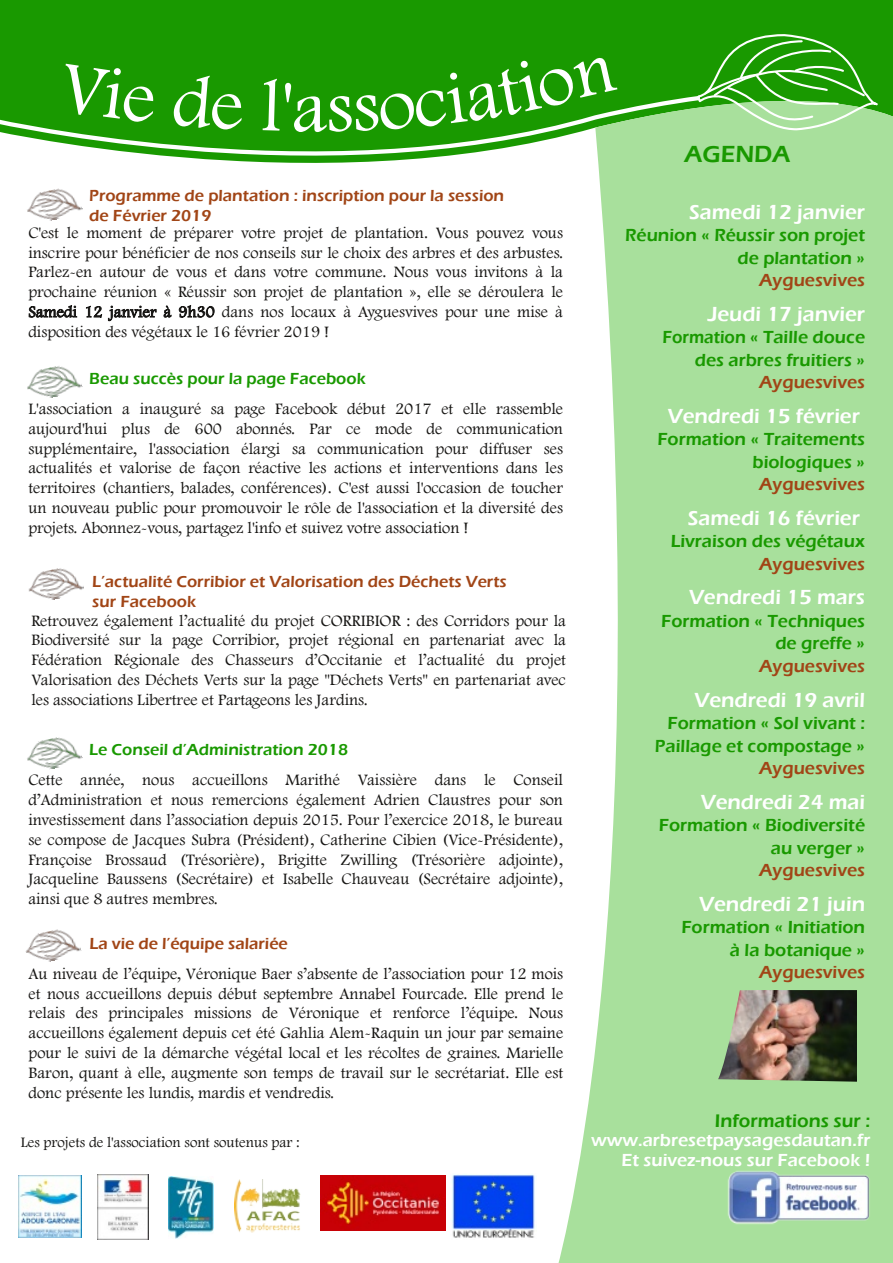
<style>
.page{position:relative;width:893px;height:1263px;background:#fff}
.page>*{position:absolute;margin:0;border:0;box-sizing:border-box;transform-origin:0 0}
.t1{font:75px "Footlight MT Light";color:#fff}
.t2{font:600 24px "Eras ITC";color:#199900}
.t3{font:600 21px "Eras ITC";color:#fff}
.t4{font:600 18.75px "Eras ITC";color:#199900}
.t5{font:600 18px/22.5px "Eras ITC";color:#199900;text-align:right}
.t6{font:600 18px "Eras ITC";color:#a14516}
.t7{font:600 18px/19.5px "Eras ITC";color:#fff;text-align:right}
.t8{font:600 18px/22.5px "Eras ITC";color:#199900;text-align:right;scale:.94 1}
.t9{font:16.5px/19.8px "Footlight MT Light";color:#171614;text-align:justify}
.t10{font:600 16.5px/19.8px "Eras ITC";color:#a14516}
.t11{font:600 16.5px "Eras ITC";color:#199900}
.t12{font:15px "Footlight MT Light";color:#171614}
</style>
<div class="page">
<div style="left:0;top:0;width:893px;height:93px;background:#199900"></div>
<svg style="left:558px;top:67px;width:335px;height:1196px;background:#b3e3a8"></svg>
<svg style="left:0;top:93px;width:704px;height:106px"></svg>
<svg style="left:695px;top:30px;width:184px;height:104px;background:#5ab847"></svg>
<img style="left:24px;top:185px;width:59px;height:36px">
<img style="left:27px;top:366px;width:56px;height:32px">
<img style="left:28px;top:568px;width:56px;height:32px">
<img style="left:320px;top:1175px;width:125px;height:55px">
<img style="left:98px;top:1175px;width:50px;height:64px">
<img style="left:18px;top:1175px;width:64px;height:62px">
<img style="left:234px;top:1179px;width:66px;height:54px">
<img style="left:168px;top:1176px;width:46px;height:62px">
<img style="left:451px;top:1174px;width:84px;height:64px">
<img style="left:27px;top:737px;width:56px;height:32px">
<img style="left:25px;top:929px;width:56px;height:33px">
<img style="left:718px;top:990px;width:138px;height:92px">
<img style="left:718px;top:1166px;width:163px;height:63px">
<div style="left:59px;top:64px;width:97px;height:59px;background:#199900"></div>
<div style="left:173px;top:73px;width:70px;height:57px;background:#199900"></div>
<svg style="left:263px;top:78px;width:28px;height:53px"></svg>
<div style="left:329px;top:56px;width:288px;height:76px;background:#199900"></div>
<h1 class="t1" style="left:292px;top:79px;width:37px">a</h1>
<p class="t10" style="left:89px;top:186px;width:416px">Programme de plantation : inscription pour la session de Février 2019</p>
<p class="t9" style="left:28px;top:224px;width:536px">C'est le moment de préparer votre projet de plantation. Vous pouvez vous inscrire pour bénéficier de nos conseils sur le choix des arbres et des arbustes.<br>Parlez-en autour de vous et dans votre commune. Nous vous invitons à la prochaine réunion « Réussir son projet de plantation », elle se déroulera le Samedi 12 janvier à 9h30 dans nos locaux à Ayguesvives pour une mise à disposition des végétaux le 16 février 2019 !</p>
<p class="t11" style="left:89px;top:369px;width:278px">Beau succès pour la page Facebook</p>
<p class="t9" style="left:28px;top:400px;width:536px">L'association a inauguré sa page Facebook début 2017 et elle rassemble aujourd'hui plus de 600 abonnés. Par ce mode de communication supplémentaire, l'association élargi sa communication pour diffuser ses actualités et valorise de façon réactive les actions et interventions dans les territoires (chantiers, balades, conférences). C'est aussi l'occasion de toucher un nouveau public pour promouvoir le rôle de l'association et la diversité des projets. Abonnez-vous, partagez l'info et suivez votre association !</p>
<p class="t10" style="left:92px;top:572px;width:416px">L’actualité Corribior et Valorisation des Déchets Verts sur Facebook</p>
<p class="t9" style="left:31px;top:612px;width:536px">Retrouvez également l’actualité du projet CORRIBIOR : des Corridors pour la Biodiversité sur la page Corribior, projet régional en partenariat avec la Fédération Régionale des Chasseurs d’Occitanie et l’actualité du projet Valorisation des Déchets Verts sur la page "Déchets Verts" en partenariat avec les associations Libertree et Partageons les Jardins.</p>
<p class="t11" style="left:89px;top:740px;width:260px">Le Conseil d’Administration 2018</p>
<p class="t9" style="left:28px;top:771px;width:536px">Cette année, nous accueillons Marithé Vaissière dans le Conseil d’Administration et nous remercions également Adrien Claustres pour son investissement dans l’association depuis 2015. Pour l’exercice 2018, le bureau se compose de Jacques Subra (Président), Catherine Cibien (Vice-Présidente), Françoise Brossaud (Trésorière), Brigitte Zwilling (Trésorière adjointe), Jacqueline Baussens (Secrétaire) et Isabelle Chauveau (Secrétaire adjointe), ainsi que 8 autres membres.</p>
<p class="t10" style="left:90px;top:933px;width:200px">La vie de l’équipe salariée</p>
<p class="t9" style="left:29px;top:965px;width:536px">Au niveau de l’équipe, Véronique Baer s’absente de l’association pour 12 mois et nous accueillons depuis début septembre Annabel Fourcade. Elle prend le relais des principales missions de Véronique et renforce l’équipe. Nous accueillons également depuis cet été Gahlia Alem-Raquin un jour par semaine pour le suivi de la démarche végétal local et les récoltes de graines. Marielle Baron, quant à elle, augmente son temps de travail sur le secrétariat. Elle est donc présente les lundis, mardis et vendredis.</p>
<p class="t12" style="left:21px;top:1136px;width:281px">Les projets de l'association sont soutenus par :</p>
<h2 class="t2" style="left:684px;top:140px;width:108px">AGENDA</h2>
<p class="t3" style="left:689px;top:200px;width:177px">Samedi 12 janvier</p>
<p class="t5" style="left:625px;top:224px;width:241px">Réunion « Réussir son projet de plantation »</p>
<p class="t6" style="left:759px;top:270px;width:108px">Ayguesvives</p>
<p class="t3" style="left:708px;top:302px;width:159px">Jeudi 17 janvier</p>
<p class="t8" style="left:662px;top:326px;width:217px">Formation « Taille douce des arbres fruitiers »</p>
<p class="t6" style="left:759px;top:372px;width:108px">Ayguesvives</p>
<p class="t3" style="left:668px;top:404px;width:194px">Vendredi 15 février</p>
<p class="t5" style="left:657px;top:428px;width:209px">Formation « Traitements biologiques »</p>
<p class="t6" style="left:759px;top:474px;width:108px">Ayguesvives</p>
<p class="t3" style="left:688px;top:506px;width:174px">Samedi 16 février</p>
<p class="t5" style="left:671px;top:530px;width:196px">Livraison des végétaux</p>
<p class="t6" style="left:759px;top:554px;width:108px">Ayguesvives</p>
<p class="t3" style="left:689px;top:586px;width:178px">Vendredi 15 mars</p>
<p class="t5" style="left:661px;top:610px;width:205px">Formation « Techniques de greffe »</p>
<p class="t6" style="left:759px;top:656px;width:108px">Ayguesvives</p>
<p class="t3" style="left:694px;top:688px;width:172px">Vendredi 19 avril</p>
<p class="t5" style="left:655px;top:712px;width:212px">Formation « Sol vivant :<br>Paillage et compostage »</p>
<p class="t6" style="left:759px;top:758px;width:108px">Ayguesvives</p>
<p class="t3" style="left:701px;top:790px;width:166px">Vendredi 24 mai</p>
<p class="t5" style="left:659px;top:814px;width:208px">Formation « Biodiversité au verger »</p>
<p class="t6" style="left:759px;top:860px;width:108px">Ayguesvives</p>
<p class="t3" style="left:699px;top:892px;width:167px">Vendredi 21 juin</p>
<p class="t5" style="left:681px;top:916px;width:185px">Formation « Initiation à la botanique »</p>
<p class="t6" style="left:759px;top:962px;width:108px">Ayguesvives</p>
<p class="t4" style="left:715px;top:1110px;width:157px">Informations sur :</p>
<p class="t7" style="left:591px;top:1131px;width:281px">www.arbresetpaysagesdautan.fr<br>Et suivez-nous sur Facebook !</p>
</div>
